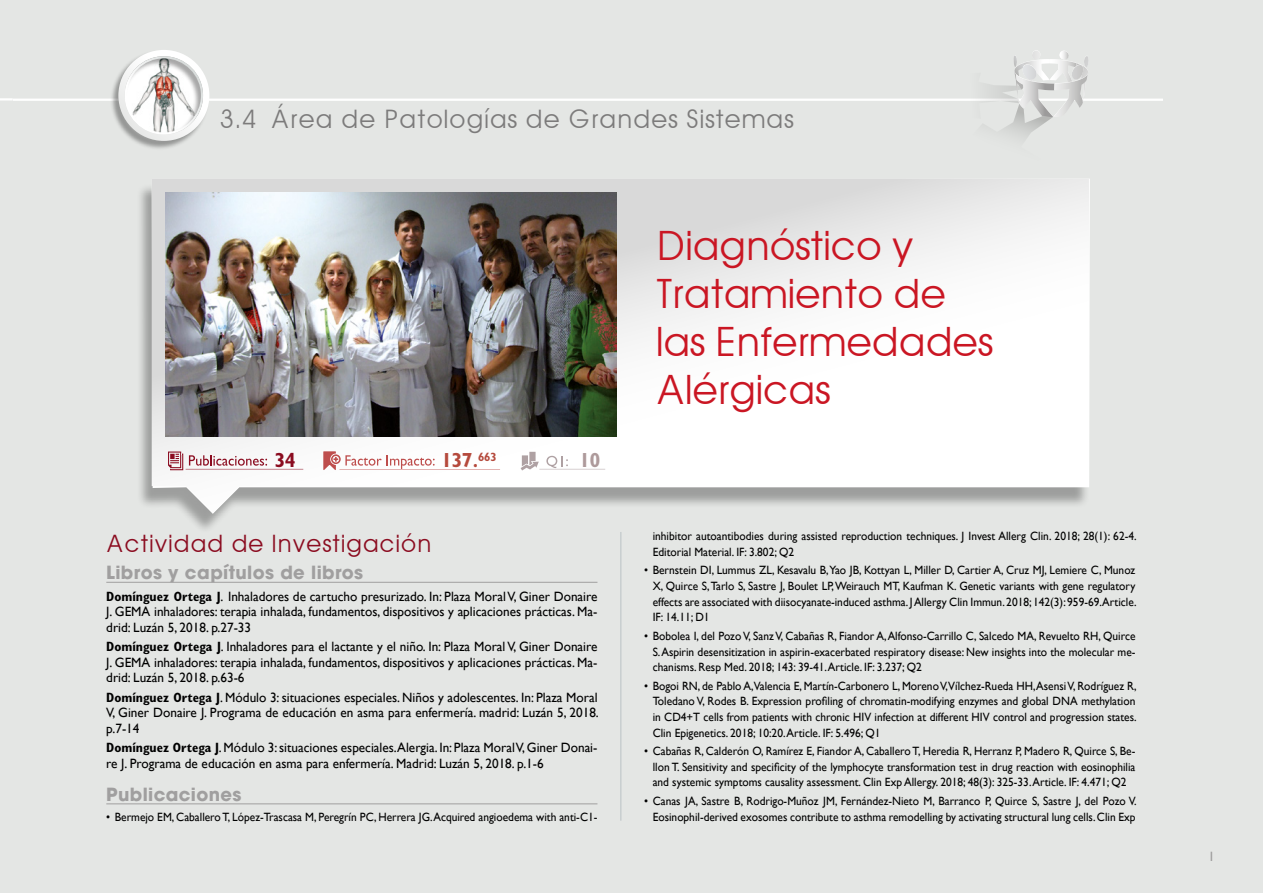
<style>
.page{position:relative;width:1263px;height:893px;background:#e4e6e4}
.page>*{position:absolute;margin:0;border:0;box-sizing:border-box;transform-origin:0 0}
._5-NombreGrupo{font:40.5px/48px "Avant Garde";letter-spacing:-.02em;color:#ca1623}
.t1{font:25.5px "Avant Garde";letter-spacing:.02em;color:#7c7b7b}
._3-_Titulos_Strategi{font:24px "Avant Garde";letter-spacing:.02em;color:#8b0c20}
._11B-TextoStrategicB{font:700 condensed 20.4px "Gill Sans";color:#b54a3d}
._11B-TextoStrategicB-2{font:700 condensed 20.4px "Gill Sans";color:#8b0c20}
._11B-TextoStrategicB-3{font:700 condensed 20.4px "Gill Sans";color:#ae9a9b}
._5-_Subapartados_Gru{font:700 18px "Avant Garde";letter-spacing:.02em;color:#a09f9f}
._6-_Texto_Projects{font:13.5px/15.5px "Gill Sans";color:#000;text-align:justify}
.t2{font:13.5px "Gill Sans";color:#9d9d9c}
._8-_Texto_Publicatio{font:12px/15.6px "Gill Sans";color:#000;text-align:justify;scale:.95 1}
.s1{font-weight:700;font-stretch:condensed}
</style>
<div class="page">
<hr style="left:0;top:99px;width:1163px;height:2px;background:#fff">
<svg style="left:81px;top:50px;width:133px;height:99px"></svg>
<svg style="left:965px;top:50px;width:124px;height:89px"></svg>
<svg style="left:0;top:98px;width:15px;height:3px"></svg>
<div style="left:136px;top:183px;width:954px;height:351px;background:#000;opacity:.31"></div>
<svg style="left:152px;top:179px;width:937px;height:334px"></svg>
<img style="left:166px;top:192px;width:451px;height:245px">
<svg style="left:189px;top:455px;width:78px;height:11px"></svg>
<svg style="left:168px;top:451px;width:15px;height:19px"></svg>
<hr style="left:186px;top:469px;width:117px;height:1px;background:#8b0c20">
<svg style="left:323px;top:451px;width:112px;height:19px;background:#edd3d3"></svg>
<hr style="left:339px;top:469px;width:161px;height:1px;background:#be4e4d">
<svg style="left:521px;top:452px;width:18px;height:18px"></svg>
<svg style="left:546px;top:456px;width:22px;height:12px"></svg>
<hr style="left:539px;top:469px;width:66px;height:1px;background:#afa1a3">
<hr style="left:106px;top:582px;width:491px;height:1px;background:#a09f9f">
<hr style="left:106px;top:803px;width:491px;height:1px;background:#a09f9f">
<hr style="left:620px;top:532px;width:1px;height:289px;background:#bbc2c6">
<h2 class="t1" style="left:220px;top:103px;width:576px">3.4 Área de Patologías de Grandes Sistemas</h2>
<p class="_11B-TextoStrategicB-2" style="left:275px;top:448px;width:22px">34</p>
<p class="_11B-TextoStrategicB" style="left:441px;top:448px;width:57px">137.<sup>663</sup></p>
<p class="_11B-TextoStrategicB-3" style="left:579px;top:448px;width:22px">10</p>
<p class="_3-_Titulos_Strategi" style="left:106px;top:529px;width:327px">Actividad de Investigación</p>
<p class="_5-_Subapartados_Gru" style="left:106px;top:561px;width:258px">Libros y capítulos de libros</p>
<p class="_6-_Texto_Projects" style="left:106px;top:588px;width:493px"><span class="s1">Domínguez Ortega J</span>. Inhaladores de cartucho presurizado. In: Plaza Moral V, Giner Donaire J. GEMA inhaladores: terapia inhalada, fundamentos, dispositivos y aplicaciones prácticas. Ma&shy;drid: Luzán 5, 2018. p.27-33</p>
<p class="_6-_Texto_Projects" style="left:106px;top:639px;width:493px"><span class="s1">Domínguez Ortega J</span>. Inhaladores para el lactante y el niño. In: Plaza Moral V, Giner Donaire J. GEMA inhaladores: terapia inhalada, fundamentos, dispositivos y aplicaciones prácticas. Ma&shy;drid: Luzán 5, 2018. p.63-6</p>
<p class="_6-_Texto_Projects" style="left:106px;top:689px;width:494px"><span class="s1">Domínguez Ortega J</span>. Módulo 3: situaciones especiales. Niños y adolescentes. In: Plaza Moral V, Giner Donaire J. Programa de educación en asma para enfermería. madrid: Luzán 5, 2018. p.7-14</p>
<p class="_6-_Texto_Projects" style="left:106px;top:740px;width:493px"><span class="s1">Domínguez Ortega J</span>. Módulo 3: situaciones especiales.Alergia. In: Plaza Moral V, Giner Donai&shy;re J. Programa de educación en asma para enfermería. Madrid: Luzán 5, 2018. p.1-6</p>
<p class="_5-_Subapartados_Gru" style="left:106px;top:782px;width:137px">Publicaciones</p>
<p class="_8-_Texto_Publicatio" style="left:106px;top:809px;width:518px">• Bermejo EM, Caballero T, López-Trascasa M, Peregrín PC, Herrera JG. Acquired angioedema with anti-C1-</p>
<p class="_5-NombreGrupo" style="left:656px;top:221px;width:339px">Diagnóstico y<br>Tratamiento de las Enfermedades<br>Alérgicas</p>
<p class="_8-_Texto_Publicatio" style="left:653px;top:528px;width:511px">inhibitor autoantibodies during assisted reproduction techniques. J Invest Allerg Clin. 2018; 28(1): 62-4.<br>Editorial Material. IF: 3.802; Q2</p>
<p class="_8-_Texto_Publicatio" style="left:653px;top:562px;width:511px;text-indent:-9px">• Bernstein DI, Lummus ZL, Kesavalu B, Yao JB, Kottyan L, Miller D, Cartier A, Cruz MJ, Lemiere C, Munoz X, Quirce S, Tarlo S, Sastre J, Boulet LP, Weirauch MT, Kaufman K. Genetic variants with gene regulatory effects are associated with diisocyanate-induced asthma. J Allergy Clin Immun. 2018; 142(3): 959-69.Article.<br>IF: 14.11; D1</p>
<p class="_8-_Texto_Publicatio" style="left:653px;top:628px;width:510px;text-indent:-9px">• Bobolea I, del Pozo V, Sanz V, Cabañas R, Fiandor A, Alfonso-Carrillo C, Salcedo MA, Revuelto RH, Quirce S. Aspirin desensitization in aspirin-exacerbated respiratory disease: New insights into the molecular me&shy;chanisms. Resp Med. 2018; 143: 39-41. Article. IF: 3.237; Q2</p>
<p class="_8-_Texto_Publicatio" style="left:653px;top:678px;width:511px;text-indent:-9px">• Bogoi RN, de Pablo A,Valencia E, Martín-Carbonero L, Moreno V,Vílchez-Rueda HH, Asensi V, Rodríguez R, Toledano V, Rodes B. Expression profiling of chromatin-modifying enzymes and global DNA methylation in CD4+T cells from patients with chronic HIV infection at different HIV control and progression states.<br>Clin Epigenetics. 2018; 10:20. Article. IF: 5.496; Q1</p>
<p class="_8-_Texto_Publicatio" style="left:653px;top:743px;width:510px;text-indent:-9px">• Cabañas R, Calderón O, Ramírez E, Fiandor A, Caballero T, Heredia R, Herranz P, Madero R, Quirce S, Be&shy;llon T. Sensitivity and specificity of the lymphocyte transformation test in drug reaction with eosinophilia and systemic symptoms causality assessment. Clin Exp Allergy. 2018; 48(3): 325-33. Article. IF: 4.471; Q2</p>
<p class="_8-_Texto_Publicatio" style="left:644px;top:793px;width:520px;text-align:right">• Canas JA, Sastre B, Rodrigo-Muñoz JM, Fernández-Nieto M, Barranco P, Quirce S, Sastre J, del Pozo V.<br>Eosinophil-derived exosomes contribute to asthma remodelling by activating structural lung cells. Clin Exp</p>
<p class="t2" style="left:1208px;top:848px;width:8px">1</p>
</div>
